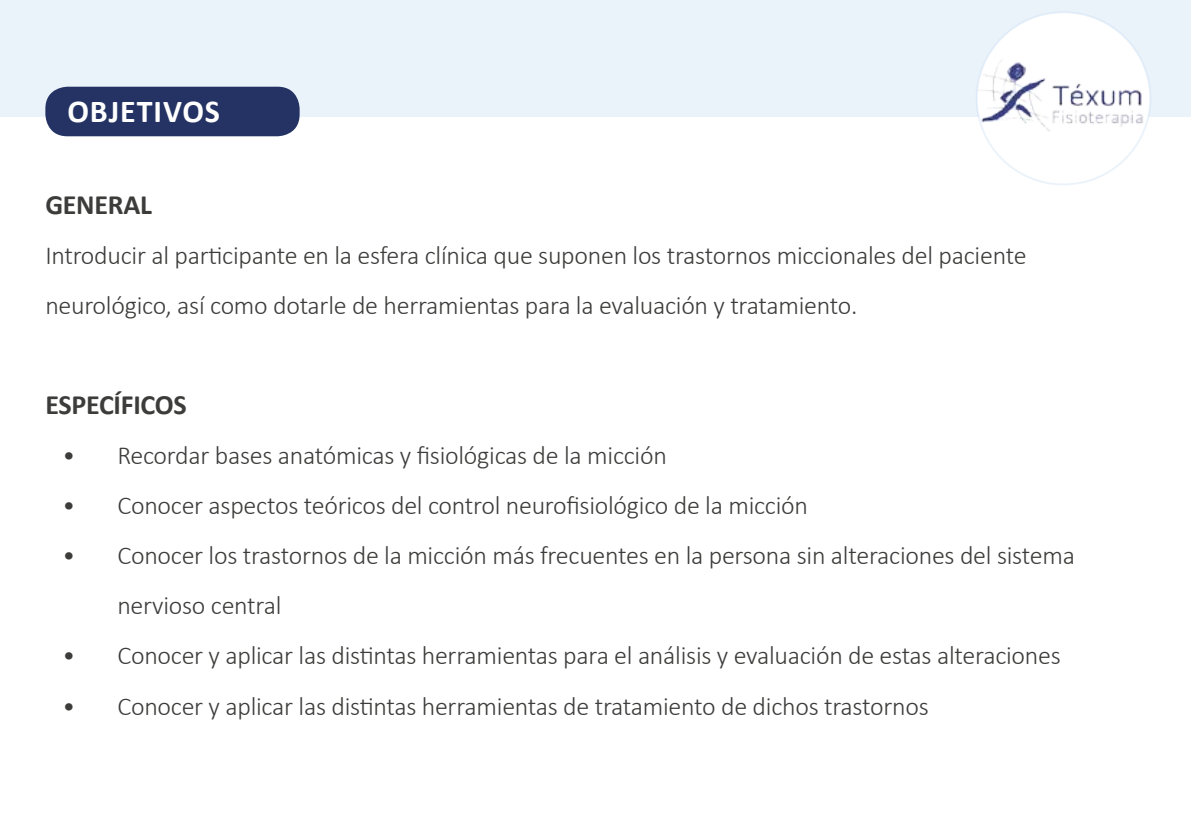
<style>
.page{position:relative;width:1191px;height:840px;background:#fff}
.page>*{position:absolute;margin:0;border:0;box-sizing:border-box;transform-origin:0 0}
.t1{font:700 32px "Calibri";letter-spacing:.03em;color:#fff}
.t2{font:700 28px "Calibri";letter-spacing:-.01em;color:#3c3c3b}
.t3{font:300 26px/50px "Calibri";letter-spacing:-.01em;color:#3c3c3b}
</style>
<div class="page">
<div style="left:0;top:0;width:1191px;height:117px;background:#eaf2fa"></div>
<div style="left:976px;top:12px;width:174px;height:172px;background:#fff;border-radius:50%"></div>
<img style="left:978px;top:55px;width:170px;height:76px">
<div style="left:45px;top:87px;width:255px;height:49px;background:#243363;border-radius:22px"></div>
<p class="t1" style="left:67px;top:91px;width:154px">OBJETIVOS</p>
<p class="t2" style="left:45px;top:187px;width:108px">GENERAL</p>
<p class="t3" style="left:45px;top:230px;width:982px">Introducir al participante en la esfera clínica que suponen los trastornos miccionales del paciente neurológico, así como dotarle de herramientas para la evaluación y tratamiento.</p>
<p class="t2" style="left:45px;top:387px;width:143px">ESPECÍFICOS</p>
<p class="t3" style="left:62px;top:430px;width:606px">• Recordar bases anatómicas y fisiológicas de la micción</p>
<p class="t3" style="left:62px;top:480px;width:747px">• Conocer aspectos teóricos del control neurofisiológico de la micción</p>
<p class="t3" style="left:117px;top:530px;width:959px;text-indent:-55px">• Conocer los trastornos de la micción más frecuentes en la persona sin alteraciones del sistema nervioso central</p>
<p class="t3" style="left:62px;top:630px;width:1000px">• Conocer y aplicar las distintas herramientas para el análisis y evaluación de estas alteraciones</p>
<p class="t3" style="left:62px;top:680px;width:868px">• Conocer y aplicar las distintas herramientas de tratamiento de dichos trastornos</p>
</div>
